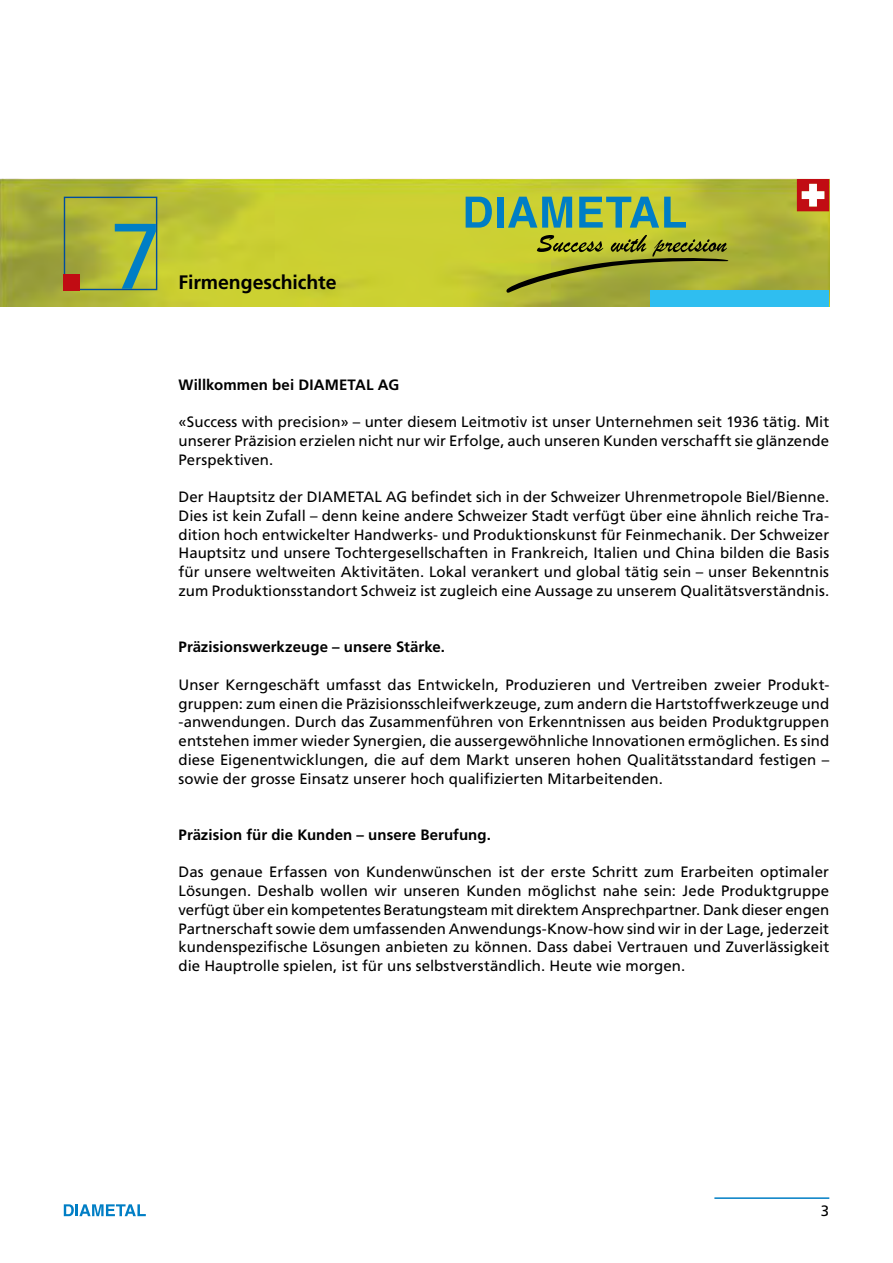
<style>
.page{position:relative;width:893px;height:1263px;background:#fff}
.page>*{position:absolute;margin:0;border:0;box-sizing:border-box;transform-origin:0 0}
.t1{font:93px "Frutiger LT";color:#007ec5}
.t2{font:700 19.5px "Frutiger LT";letter-spacing:-.005em;color:#000}
.t3{font:15px/18.8px "Frutiger LT";letter-spacing:.005em;color:#000;text-align:justify}
.t4{font:700 15px "Frutiger LT";letter-spacing:.005em;color:#000}
</style>
<div class="page">
<img style="left:0;top:179px;width:829px;height:127px">
<svg style="left:64px;top:1204px;width:82px;height:12px"></svg>
<hr style="left:714px;top:1197px;width:115px;height:2px;background:#007ec5">
<svg style="left:466px;top:197px;width:26px;height:31px"></svg>
<div style="left:497px;top:197px;width:7px;height:31px;background:#007ec5"></div>
<svg style="left:508px;top:197px;width:64px;height:31px;background:#5ea480"></svg>
<svg style="left:579px;top:197px;width:107px;height:31px;background:#70aa73"></svg>
<svg style="left:506px;top:235px;width:223px;height:58px;background:#9ba02e"></svg>
<div style="left:651px;top:290px;width:178px;height:16px;background:#2fbef0"></div>
<svg style="left:797px;top:179px;width:32px;height:32px"></svg>
<svg style="left:64px;top:197px;width:93px;height:93px;background:#acb53b"></svg>
<div style="left:64px;top:274px;width:16px;height:16px;background:#c10c13"></div>
<h1 class="t1" style="left:110px;top:202px;width:53px">7</h1>
<h2 class="t2" style="left:179px;top:271px;width:160px">Firmengeschichte</h2>
<p class="t4" style="left:179px;top:376px;width:222px">Willkommen bei DIAMETAL AG</p>
<p class="t3" style="left:179px;top:413px;width:652px">«Success with precision» – unter diesem Leitmotiv ist unser Unternehmen seit 1936 tätig. Mit unserer Präzision erzielen nicht nur wir Erfolge, auch unseren Kunden verschafft sie glänzende Perspektiven.</p>
<p class="t3" style="left:179px;top:488px;width:652px">Der Hauptsitz der DIAMETAL AG befindet sich in der Schweizer Uhrenmetropole Biel/Bienne.<br>Dies ist kein Zufall – denn keine andere Schweizer Stadt verfügt über eine ähnlich reiche Tra&shy;dition hoch entwickelter Handwerks- und Produktionskunst für Feinmechanik. Der Schweizer Hauptsitz und unsere Tochtergesellschaften in Frankreich, Italien und China bilden die Basis für unsere weltweiten Aktivitäten. Lokal verankert und global tätig sein – unser Bekenntnis zum Produktionsstandort Schweiz ist zugleich eine Aussage zu unserem Qualitätsverständnis.</p>
<p class="t4" style="left:179px;top:638px;width:268px">Präzisionswerkzeuge – unsere Stärke.</p>
<p class="t3" style="left:179px;top:675px;width:652px">Unser Kerngeschäft umfasst das Entwickeln, Produzieren und Vertreiben zweier Produkt&shy;gruppen: zum einen die Präzisionsschleifwerkzeuge, zum andern die Hartstoffwerkzeuge und -anwendungen. Durch das Zusammenführen von Erkenntnissen aus beiden Produktgruppen entstehen immer wieder Synergien, die aussergewöhnliche Innovationen ermöglichen. Es sind diese Eigenentwicklungen, die auf dem Markt unseren hohen Qualitätsstandard festigen – sowie der grosse Einsatz unserer hoch qualifizierten Mitarbeitenden.</p>
<p class="t4" style="left:179px;top:826px;width:314px">Präzision für die Kunden – unsere Berufung.</p>
<p class="t3" style="left:179px;top:863px;width:652px">Das genaue Erfassen von Kundenwünschen ist der erste Schritt zum Erarbeiten optimaler Lösungen. Deshalb wollen wir unseren Kunden möglichst nahe sein: Jede Produktgruppe verfügt über ein kompetentes Beratungsteam mit direktem Ansprechpartner. Dank dieser engen Partnerschaft sowie dem umfassenden Anwendungs-Know-how sind wir in der Lage, jederzeit kundenspezifische Lösungen anbieten zu können. Dass dabei Vertrauen und Zuverlässigkeit die Hauptrolle spielen, ist für uns selbstverständlich. Heute wie morgen.</p>
<p class="t3" style="left:821px;top:1201px;width:10px">3</p>
</div>
